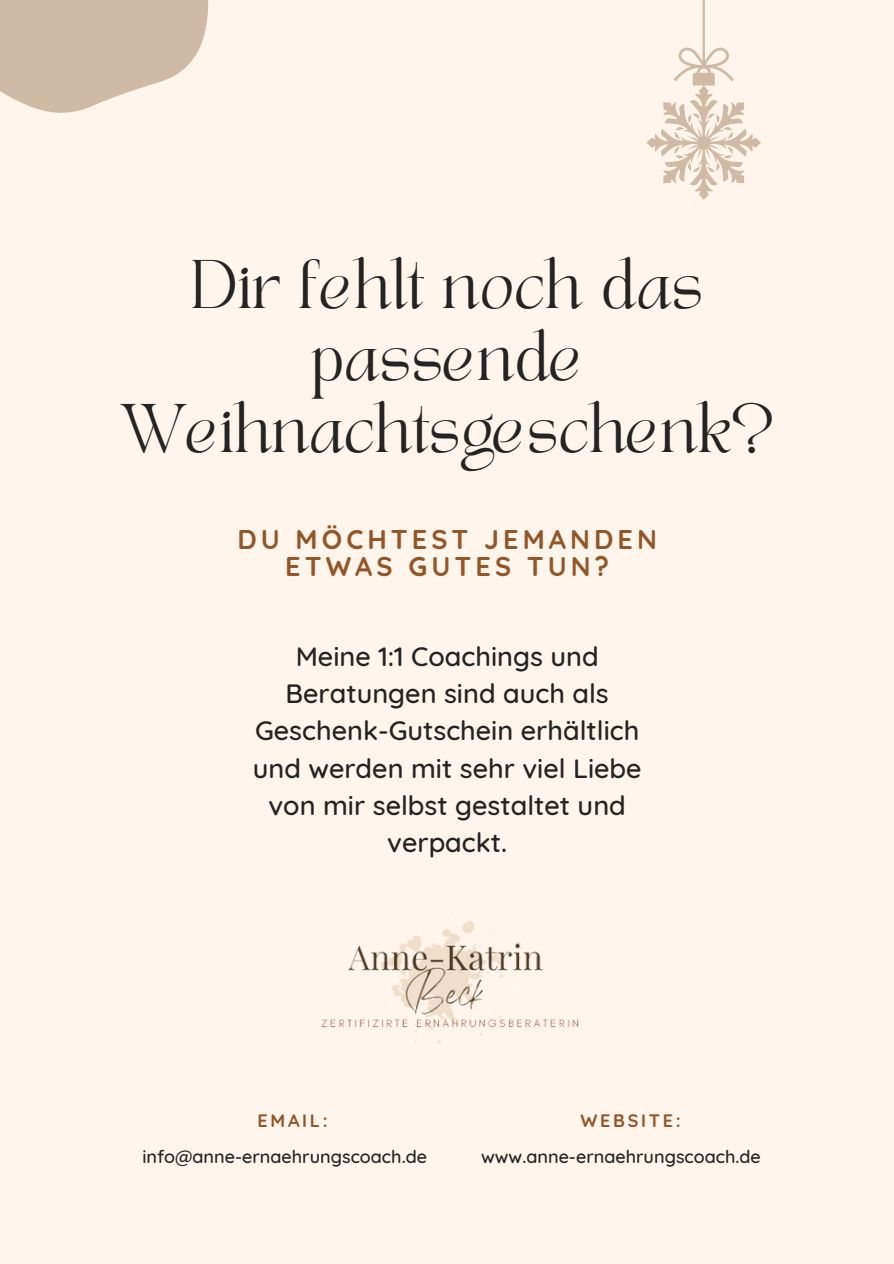
<style>
.page{position:relative;width:894px;height:1264px;background:#fff}
.page>*{position:absolute;margin:0;border:0;box-sizing:border-box;transform-origin:0 0}
.t1{font:48px/72px "TANAEGEAN";color:#242424;text-align:center}
.t2{font:500 27px/37.2px "Quicksand";color:#242424;text-align:center}
.t3{font:700 27px/27px "Quicksand";letter-spacing:.15em;color:#955626;text-align:center}
.t4{font:500 18px "Quicksand";color:#242424}
.t5{font:700 18px "Quicksand";letter-spacing:.15em;color:#955626}
</style>
<div class="page">
<div style="left:0;top:0;width:893px;height:1263px;background:#fff5ec"></div>
<svg style="left:646px;top:0;width:115px;height:200px"></svg>
<svg style="left:0;top:0;width:209px;height:113px"></svg>
<img style="left:321px;top:920px;width:258px;height:122px">
<p class="t1" style="left:121px;top:256px;width:654px">Dir fehlt noch das passende<br>Weihnachtsgeschenk?</p>
<p class="t3" style="left:237px;top:525px;width:421px">DU MÖCHTEST JEMANDEN<br>ETWAS GUTES TUN?</p>
<p class="t2" style="left:253px;top:637px;width:390px">Meine 1:1 Coachings und<br>Beratungen sind auch als<br>Geschenk-Gutschein erhältlich und werden mit sehr viel Liebe von mir selbst gestaltet und verpackt.</p>
<p class="t5" style="left:257px;top:1109px;width:72px">EMAIL:</p>
<p class="t4" style="left:142px;top:1144px;width:286px">info@anne-ernaehrungscoach.de</p>
<p class="t5" style="left:580px;top:1109px;width:102px">WEBSITE:</p>
<p class="t4" style="left:481px;top:1144px;width:281px">www.anne-ernaehrungscoach.de</p>
</div>
